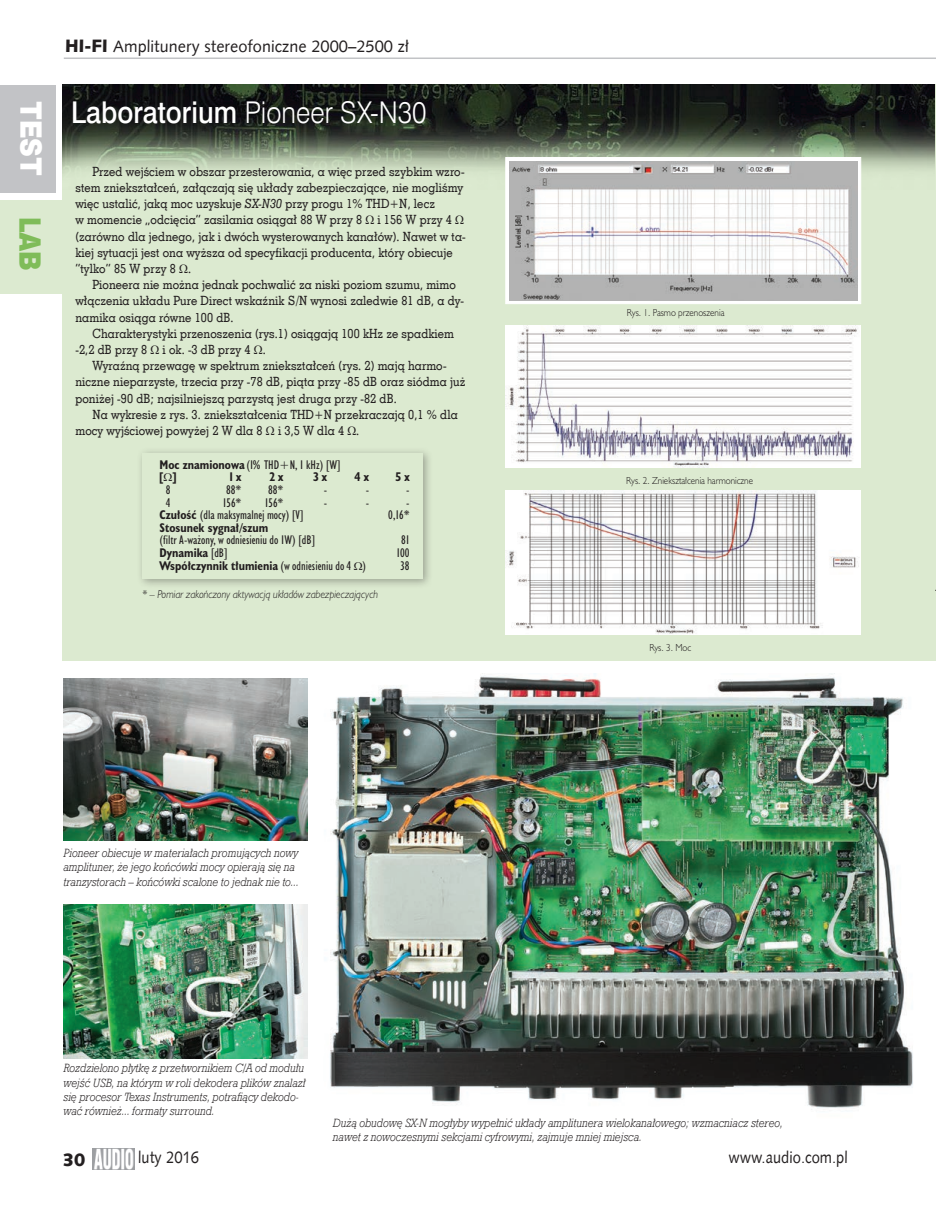
<style>
.page{position:relative;width:936px;height:1212px;background:#fff}
.page>*{position:absolute;margin:0;border:0;box-sizing:border-box;transform-origin:0 0}
.t1{font:30px "Swis 721 Lt EU";color:#fff;scale:.9 1}
.t2{font:27.15px "Swis 721 Blk 2 EU";color:#fff;scale:.9 1}
.t3{font:27.15px "Swis 721 Blk 2 EU";color:#7fbc59;scale:.9 1}
.t4{font:18px "Humanst 531 Blk EU";color:#231f20}
.t5{font:16.5px "Humanst 531 EU";color:#231f20}
.t6{font:16.5px "Humanst 531 EU";color:#231f20;scale:.9 1}
.t7{font:12.75px/16.2px "Geo Slab 703 Md EU";letter-spacing:.01em;color:#231f20;scale:.9 1}
.t8{font:italic 12px/14.4px "Geo Slab 712 Lt EU";color:#231f20;scale:.9 1}
.t9{font:11.55px/12.6px "Humanst 521 Cn PL";color:#231f20}
.t10{font:700 11.55px "Humanst 521 Cn PL";color:#231f20}
.t11{font:italic 10.5px "Humanst 521 Lt PL";color:#231f20;scale:.9 1}
.t12{font:300 9.3px "Humanst 521 Lt PL";color:#231f20;scale:.9 1}
.s1{font-family:"Humanst 531 Blk EU";font-size:18px}
.s2{font-family:"Swis 721 Md EU"}
.s3{font-style:italic}
.s4{font-weight:700}
.s5{font-weight:400}
</style>
<div class="page">
<hr style="left:64px;top:58px;width:871px;height:1px;background:#c2c3c6">
<div style="left:0;top:85px;width:55px;height:107px;background:#c2c3c6"></div>
<img style="left:93px;top:1148px;width:41px;height:21px">
<div style="left:63px;top:84px;width:872px;height:576px;background:#dcead0"></div>
<img style="left:63px;top:84px;width:871px;height:106px">
<div style="left:0;top:200px;width:63px;height:94px;background:#dcead0"></div>
<div style="left:136px;top:447px;width:297px;height:141px;background:#231f20;opacity:.35"></div>
<div style="left:142px;top:453px;width:281px;height:125px;background:#dcead0"></div>
<img style="left:505px;top:490px;width:355px;height:145px">
<img style="left:505px;top:325px;width:355px;height:143px">
<svg style="left:505px;top:157px;width:355px;height:147px;background:#f4f4f4"></svg>
<img style="left:509px;top:161px;width:348px;height:139px">
<img style="left:330px;top:674px;width:583px;height:436px">
<img style="left:64px;top:905px;width:244px;height:154px">
<img style="left:64px;top:678px;width:244px;height:163px">
<h2 class="t2" style="left:50px;top:101px;width:85px;rotate:90deg">TEST</h2>
<h2 class="t3" style="left:48px;top:217px;width:61px;rotate:90deg">LAB</h2>
<p class="t5" style="left:65px;top:35px;width:345px"><span class="s1">HI-FI</span> Amplitunery stereofoniczne 2000–2500 zł</p>
<h1 class="t1" style="left:71px;top:94px;width:396px"><span class="s2">Laboratorium</span> Pioneer SX-N30</h1>
<p class="t7" style="left:75px;top:163px;width:435px;text-indent:17px">Przed wejściem w obszar przesterowania, a więc przed szybkim wzro&shy;stem zniekształceń, załączają się układy zabezpieczające, nie mogliśmy więc ustalić, jaką moc uzyskuje <span class="s3">SX-N30</span> przy progu 1% THD+N, lecz<br>w momencie „odcięcia” zasilania osiągał 88 W przy 8 i 156 W przy 4 (zarówno dla jednego, jak i dwóch wysterowanych kanałów). Nawet w ta&shy;kiej sytuacji jest ona wyższa od specyfikacji producenta, który obiecuje “tylko” 85 W przy 8 .</p>
<p class="t7" style="left:75px;top:276px;width:433px;text-indent:17px">Pioneera nie można jednak pochwalić za niski poziom szumu, mimo włączenia układu Pure Direct wskaźnik S/N wynosi zaledwie 81 dB, a dy&shy;namika osiąga równe 100 dB.</p>
<p class="t7" style="left:75px;top:325px;width:422px;text-indent:17px">Charakterystyki przenoszenia (rys.1) osiągają 100 kHz ze spadkiem -2,2 dB przy 8 i ok. -3 dB przy 4 .</p>
<p class="t7" style="left:75px;top:357px;width:435px;text-indent:17px">Wyraźną przewagę w spektrum zniekształceń (rys. 2) mają harmo&shy;niczne nieparzyste, trzecia przy -78 dB, piąta przy -85 dB oraz siódma już poniżej -90 dB; najsilniejszą parzystą jest druga przy -82 dB.</p>
<p class="t7" style="left:75px;top:406px;width:426px;text-indent:17px">Na wykresie z rys. 3. zniekształcenia THD+N przekraczają 0,1 % dla mocy wyjściowej powyżej 2 W dla 8 i 3,5 W dla 4 .</p>
<p class="t9" style="left:159px;top:458px;width:183px"><span class="s4">Moc znamionowa</span> (1% THD+N, 1 kHz) [W] <span class="s4">[ ]</span></p>
<p class="t10" style="left:229px;top:469px;width:14px">1 x</p>
<p class="t10" style="left:269px;top:469px;width:16px">2 x</p>
<p class="t10" style="left:313px;top:469px;width:15px">3 x</p>
<p class="t10" style="left:354px;top:469px;width:16px">4 x</p>
<p class="t10" style="left:395px;top:469px;width:16px">5 x</p>
<p class="t9" style="left:166px;top:483px;width:6px">8</p>
<p class="t9" style="left:226px;top:483px;width:17px">88*</p>
<p class="t9" style="left:268px;top:483px;width:17px">88*</p>
<p class="t9" style="left:324px;top:483px;width:5px">-</p>
<p class="t9" style="left:366px;top:483px;width:5px">-</p>
<p class="t9" style="left:406px;top:483px;width:5px">-</p>
<p class="t9" style="left:166px;top:496px;width:6px">4</p>
<p class="t9" style="left:223px;top:496px;width:20px">156*</p>
<p class="t9" style="left:265px;top:496px;width:20px">156*</p>
<p class="t9" style="left:323px;top:496px;width:5px">-</p>
<p class="t9" style="left:365px;top:496px;width:5px">-</p>
<p class="t9" style="left:406px;top:496px;width:5px">-</p>
<p class="t9" style="left:159px;top:509px;width:146px"><span class="s4">Czułość</span> (dla maksymalnej mocy) [V]</p>
<p class="t9" style="left:388px;top:509px;width:23px">0,16*</p>
<p class="t10" style="left:159px;top:520px;width:110px">Stosunek sygnał/szum</p>
<p class="t9" style="left:159px;top:534px;width:157px">(filtr A-ważony, w odniesieniu do 1W) [dB]</p>
<p class="t9" style="left:401px;top:534px;width:10px">81</p>
<p class="t10" style="left:159px;top:545px;width:70px">Dynamika <span class="s5">[dB]</span></p>
<p class="t9" style="left:396px;top:546px;width:15px">100</p>
<p class="t10" style="left:159px;top:557px;width:208px">Współczynnik tłumienia <span class="s5">(w odniesieniu do 4 )</span></p>
<p class="t9" style="left:400px;top:559px;width:11px">38</p>
<p class="t11" style="left:142px;top:587px;width:263px">* – Pomiar zakończony aktywacją układów zabezpieczających</p>
<p class="t12" style="left:627px;top:306px;width:110px">Rys. 1. Pasmo przenoszenia</p>
<p class="t12" style="left:626px;top:474px;width:142px">Rys. 2. Zniekształcenia harmoniczne</p>
<p class="t12" style="left:649px;top:641px;width:48px">Rys. 3. Moc</p>
<p class="t8" style="left:64px;top:845px;width:263px">Pioneer obiecuje w materiałach promujących nowy amplituner, że jego końcówki mocy opierają się na tranzystorach – końcówki scalone to jednak nie to...</p>
<p class="t8" style="left:64px;top:1061px;width:270px">Rozdzielono płytkę z przetwornikiem C/A od modułu wejść USB, na którym w roli dekodera plików znalazł się procesor Texas Instruments, potrafiący dekodo&shy;wać również... formaty surround.</p>
<p class="t8" style="left:333px;top:1115px;width:501px">Dużą obudowę SX-N mogłyby wypełnić układy amplitunera wielokanałowego; wzmacniacz stereo, nawet z nowoczesnymi sekcjami cyfrowymi, zajmuje mniej miejsca.</p>
<h3 class="t4" style="left:63px;top:1148px;width:24px">30</h3>
<p class="t6" style="left:138px;top:1147px;width:69px">luty 2016</p>
<p class="t6" style="left:728px;top:1146px;width:134px">www.audio.com.pl</p>
</div>
